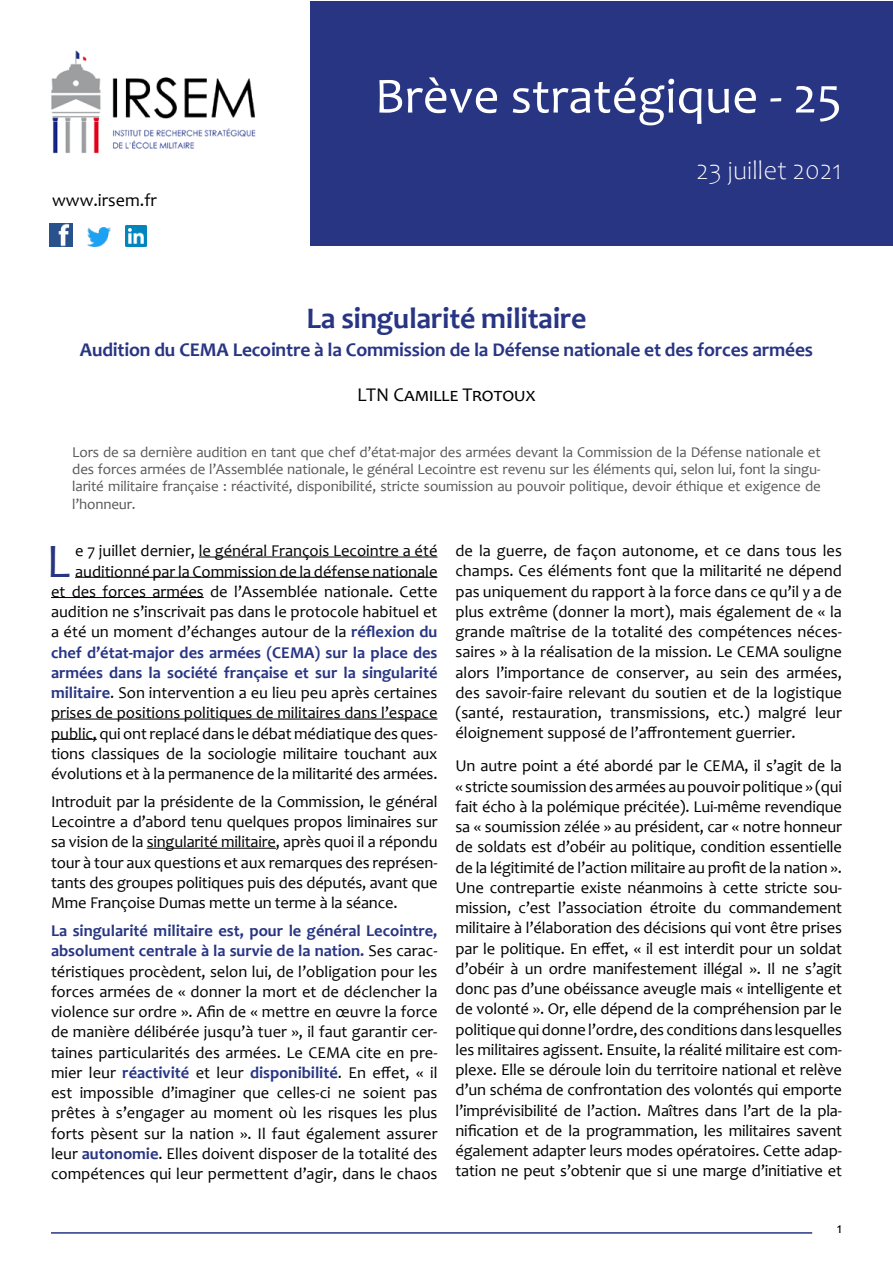
<style>
.page{position:relative;width:893px;height:1263px;background:#fff}
.page>*{position:absolute;margin:0;border:0;box-sizing:border-box;transform-origin:0 0}
.t1{font:51px "Candara";color:#fff}
.t2{font:48.3px "Candara";color:#283583}
.t3{font:700 30px "Candara";letter-spacing:-.01em;color:#283583}
.t4{font:300 27px "Candara";color:#fff}
.t5{font:700 19.5px "Candara";letter-spacing:-.01em;color:#283583}
.t6{font:19.5px "Candara";color:#000}
.t7{font:18px "Candara";color:#000}
.t8{font:16.5px/20.2px "Candara";color:#000;text-align:justify}
.t9{font:15px/17.2px "Candara";letter-spacing:-.01em;color:#58595b;text-align:justify}
.t10{font:15px "Candara";color:#000}
.s1{font-weight:700;color:#283583}
</style>
<div class="page">
<div style="left:310px;top:1px;width:583px;height:245px;background:#283583"></div>
<img style="left:51px;top:50px;width:205px;height:104px">
<img style="left:50px;top:224px;width:22px;height:22px">
<img style="left:125px;top:225px;width:21px;height:21px">
<img style="left:87px;top:227px;width:23px;height:19px">
<hr style="left:51px;top:1232px;width:761px;height:2px;background:#283583">
<hr style="left:199px;top:557px;width:238px;height:1px;background:#000">
<hr style="left:75px;top:577px;width:362px;height:1px;background:#000">
<hr style="left:51px;top:597px;width:153px;height:1px;background:#000">
<hr style="left:51px;top:719px;width:386px;height:1px;background:#000">
<hr style="left:51px;top:739px;width:46px;height:1px;background:#000">
<hr style="left:147px;top:848px;width:129px;height:1px;background:#000">
<p class="t7" style="left:52px;top:189px;width:106px">www.irsem.fr</p>
<h1 class="t1" style="left:375px;top:64px;width:469px">Brève stratégique - 25</h1>
<h3 class="t4" style="left:696px;top:155px;width:147px">23 juillet 2021</h3>
<h3 class="t3" style="left:306px;top:299px;width:282px">La singularité militaire</h3>
<p class="t5" style="left:80px;top:338px;width:734px">Audition du CEMA Lecointre à la Commission de la Défense nationale et des forces armées</p>
<p class="t6" style="left:357px;top:383px;width:180px">LTN Camille Trotoux</p>
<p class="t9" style="left:72px;top:443px;width:750px">Lors de sa dernière audition en tant que chef d’état-major des armées devant la Commission de la Défense nationale et des forces armées de l’Assemblée nationale, le général Lecointre est revenu sur les éléments qui, selon lui, font la singu&shy;larité militaire française : réactivité, disponibilité, stricte soumission au pouvoir politique, devoir éthique et exigence de l’honneur.</p>
<p class="t8" style="left:51px;top:541px;width:388px;text-align:right">e 7 juillet dernier, le général François Lecointre a été auditionné par la Commission de la défense nationale<br>et des forces armées de l’Assemblée nationale. Cette audition ne s’inscrivait pas dans le protocole habituel et a été un moment d’échanges autour de la <span class="s1">réflexion du chef d’état-major des armées (CEMA) sur la place des armées dans la société française et sur la singularité militaire</span>. Son intervention a eu lieu peu après certaines prises de positions politiques de militaires dans l’espace public, qui ont replacé dans le débat médiatique des ques&shy;tions classiques de la sociologie militaire touchant aux évolutions et à la permanence de la militarité des armées.</p>
<p class="t8" style="left:51px;top:791px;width:388px">Introduit par la présidente de la Commission, le général Lecointre a d’abord tenu quelques propos liminaires sur sa vision de la singularité militaire, après quoi il a répondu tour à tour aux questions et aux remarques des représen&shy;tants des groupes politiques puis des députés, avant que Mme Françoise Dumas mette un terme à la séance.</p>
<p class="t8" style="left:51px;top:920px;width:388px"><span class="s1">La singularité militaire est, pour le général Lecointre, absolument centrale à la survie de la nation.</span> Ses carac&shy;téristiques procèdent, selon lui, de l’obligation pour les forces armées de « donner la mort et de déclencher la violence sur ordre ». Afin de « mettre en œuvre la force de manière délibérée jusqu’à tuer », il faut garantir cer&shy;taines particularités des armées. Le CEMA cite en pre&shy;mier leur <span class="s1">réactivité</span> et leur <span class="s1">disponibilité</span>. En effet, « il est impossible d’imaginer que celles-ci ne soient pas prêtes à s’engager au moment où les risques les plus forts pèsent sur la nation ». Il faut également assurer leur <span class="s1">autonomie</span>. Elles doivent disposer de la totalité des compétences qui leur permettent d’agir, dans le chaos</p>
<h2 class="t2" style="left:47px;top:530px;width:25px">L</h2>
<p class="t8" style="left:455px;top:540px;width:388px">de la guerre, de façon autonome, et ce dans tous les champs. Ces éléments font que la militarité ne dépend pas uniquement du rapport à la force dans ce qu’il y a de plus extrême (donner la mort), mais également de « la grande maîtrise de la totalité des compétences néces&shy;saires » à la réalisation de la mission. Le CEMA souligne alors l’importance de conserver, au sein des armées, des savoir-faire relevant du soutien et de la logistique (santé, restauration, transmissions, etc.) malgré leur éloignement supposé de l’affrontement guerrier.</p>
<p class="t8" style="left:455px;top:756px;width:388px">Un autre point a été abordé par le CEMA, il s’agit de la « stricte soumission des armées au pouvoir politique » (qui fait écho à la polémique précitée). Lui-même revendique sa « soumission zélée » au président, car « notre honneur de soldats est d’obéir au politique, condition essentielle de la légitimité de l’action militaire au profit de la nation ».<br>Une contrepartie existe néanmoins à cette stricte sou&shy;mission, c’est l’association étroite du commandement militaire à l’élaboration des décisions qui vont être prises par le politique. En effet, « il est interdit pour un soldat d’obéir à un ordre manifestement illégal ». Il ne s’agit donc pas d’une obéissance aveugle mais « intelligente et de volonté ». Or, elle dépend de la compréhension par le politique qui donne l’ordre, des conditions dans lesquelles les militaires agissent. Ensuite, la réalité militaire est com&shy;plexe. Elle se déroule loin du territoire national et relève d’un schéma de confrontation des volontés qui emporte l’imprévisibilité de l’action. Maîtres dans l’art de la pla&shy;nification et de la programmation, les militaires savent également adapter leurs modes opératoires. Cette adap&shy;tation ne peut s’obtenir que si une marge d’initiative et</p>
<p class="t10" style="left:837px;top:1218px;width:7px">1</p>
</div>
